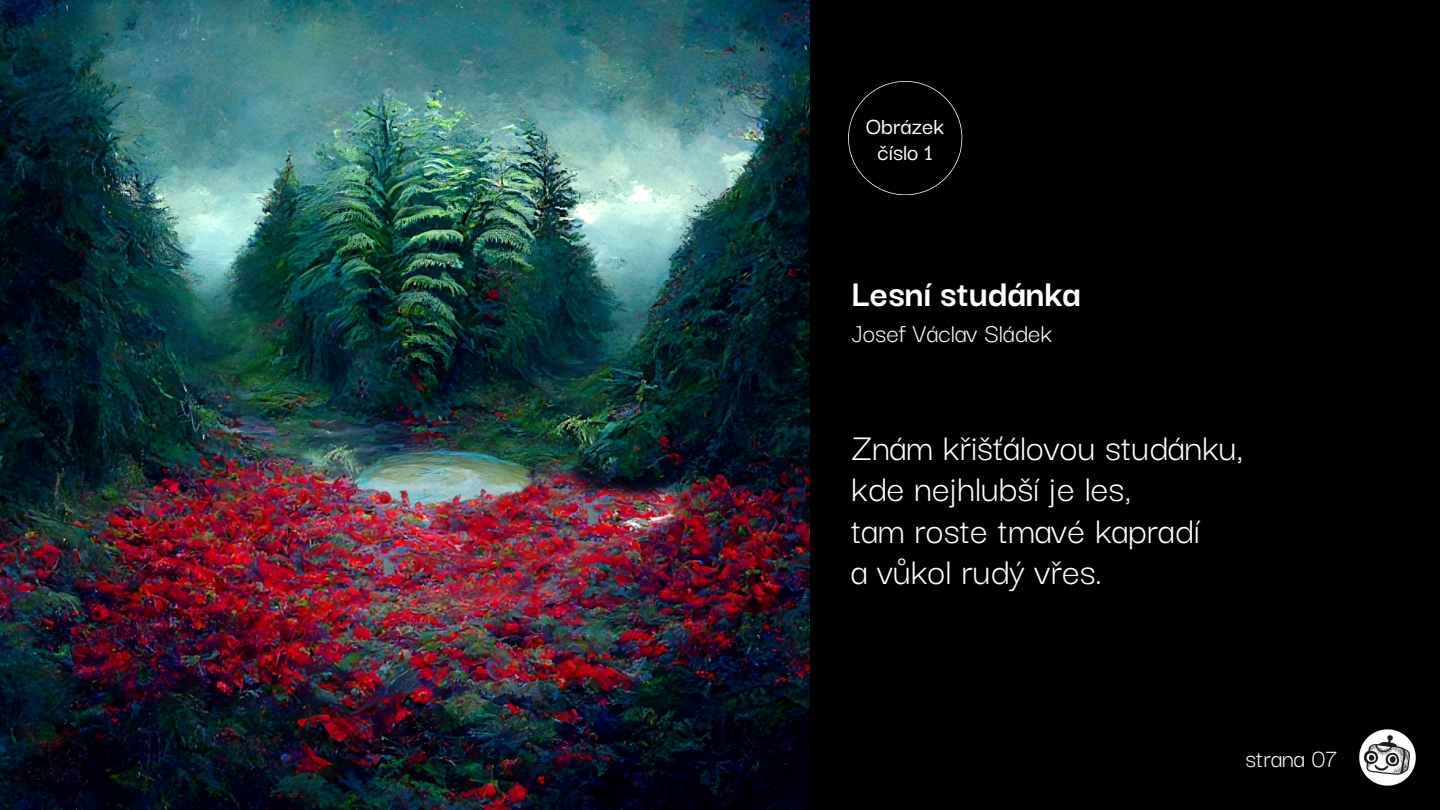
<style>
.page{position:relative;width:1440px;height:810px;background:#000}
.page>*{position:absolute;margin:0;border:0;box-sizing:border-box;transform-origin:0 0}
.t1{font:40px/41.2px "Darker Grotesque";color:#fff}
.t2{font:700 40px "Darker Grotesque";color:#fff}
.t3{font:28px "Darker Grotesque";color:#fff}
.t4{font:27px "Darker Grotesque";color:#fff}
.t5{font:500 25px "Darker Grotesque";color:#fff}
</style>
<div class="page">
<svg style="left:848px;top:81px;width:114px;height:114px"></svg>
<img style="left:1359px;top:729px;width:56px;height:57px">
<img style="left:0;top:0;width:810px;height:810px">
<p class="t5" style="left:866px;top:108px;width:79px">Obrázek</p>
<p class="t5" style="left:878px;top:133px;width:57px">číslo 1</p>
<h2 class="t2" style="left:851px;top:264px;width:231px">Lesní studánka</h2>
<h2 class="t3" style="left:851px;top:313px;width:203px">Josef Václav Sládek</h2>
<h1 class="t1" style="left:851px;top:424px;width:394px">Znám křišťálovou studánku, kde nejhlubší je les,<br>tam roste tmavé kapradí<br>a vůkol rudý vřes.</h1>
<p class="t4" style="left:1246px;top:739px;width:93px">strana 07</p>
</div>
